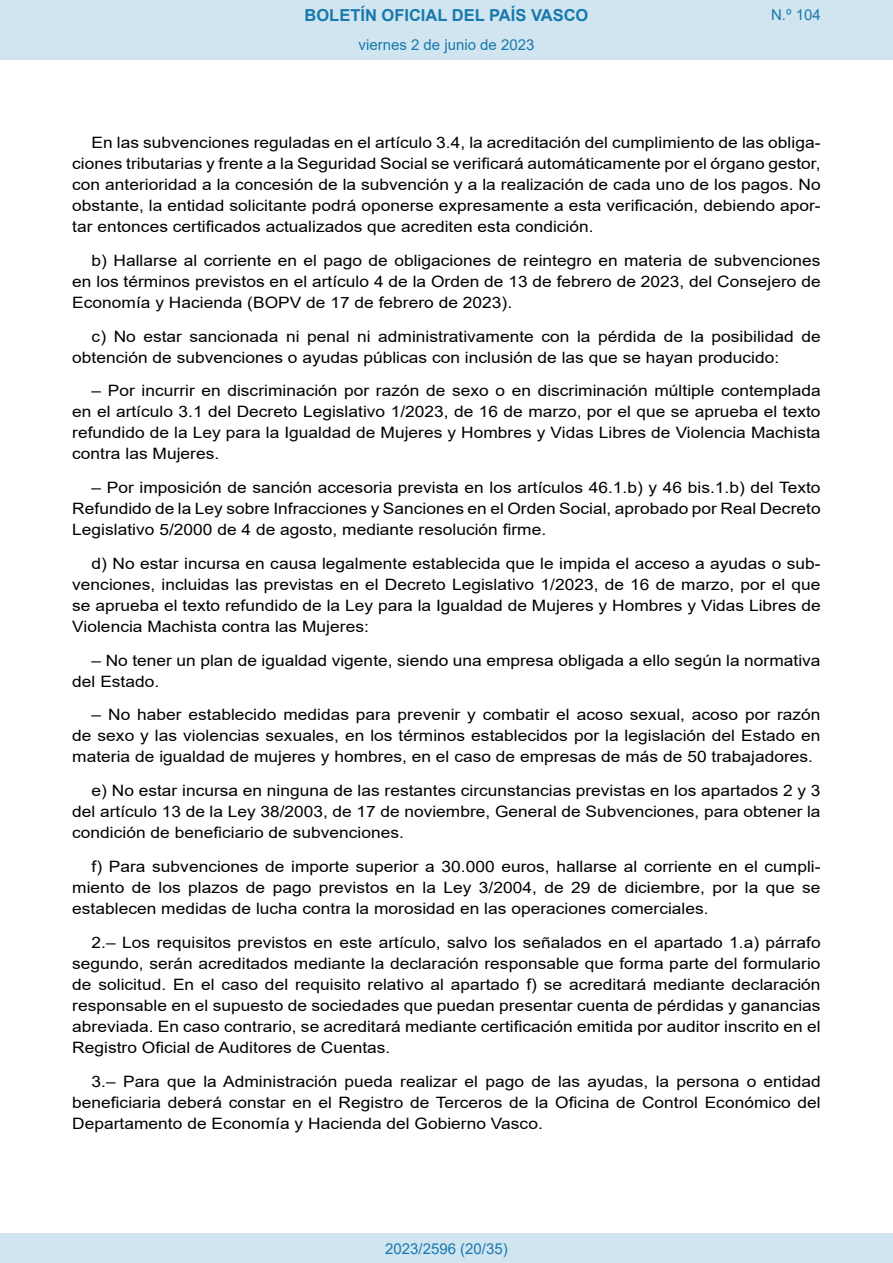
<style>
.page{position:relative;width:893px;height:1263px;background:#fff}
.page>*{position:absolute;margin:0;border:0;box-sizing:border-box;transform-origin:0 0}
.t1{font:700 16.5px "Arial";color:#1879ad}
.BOPVDetalle{font:15.6px/21px "Arial";color:#000;text-align:justify;scale:1.11 1}
.Paginacion_Centro{font:15px "Arial";color:#1879ad}
</style>
<div class="page">
<div style="left:0;top:0;width:893px;height:60px;background:#d0e5f0"></div>
<div style="left:0;top:1233px;width:893px;height:30px;background:#d0e5f0"></div>
<p class="t1" style="left:305px;top:3px;width:285px">BOLETÍN OFICIAL DEL PAÍS VASCO</p>
<p class="Paginacion_Centro" style="left:358px;top:35px;width:177px">viernes 2 de junio de 2023</p>
<p class="Paginacion_Centro" style="left:771px;top:5px;width:51px">N.º 104</p>
<p class="BOPVDetalle" style="left:72px;top:132px;width:676px;text-indent:19px">En las subvenciones reguladas en el artículo 3.4, la acreditación del cumplimiento de las obliga&shy;ciones tributarias y frente a la Seguridad Social se verificará automáticamente por el órgano gestor, con anterioridad a la concesión de la subvención y a la realización de cada uno de los pagos. No obstante, la entidad solicitante podrá oponerse expresamente a esta verificación, debiendo apor&shy;tar entonces certificados actualizados que acrediten esta condición.</p>
<p class="BOPVDetalle" style="left:72px;top:250px;width:676px;text-indent:19px">b) Hallarse al corriente en el pago de obligaciones de reintegro en materia de subvenciones en los términos previstos en el artículo 4 de la Orden de 13 de febrero de 2023, del Consejero de Economía y Hacienda (BOPV de 17 de febrero de 2023).</p>
<p class="BOPVDetalle" style="left:72px;top:326px;width:676px;text-indent:19px">c) No estar sancionada ni penal ni administrativamente con la pérdida de la posibilidad de obtención de subvenciones o ayudas públicas con inclusión de las que se hayan producido:</p>
<p class="BOPVDetalle" style="left:72px;top:380px;width:676px;text-indent:19px">– Por incurrir en discriminación por razón de sexo o en discriminación múltiple contemplada en el artículo 3.1 del Decreto Legislativo 1/2023, de 16 de marzo, por el que se aprueba el texto refundido de la Ley para la Igualdad de Mujeres y Hombres y Vidas Libres de Violencia Machista contra las Mujeres.</p>
<p class="BOPVDetalle" style="left:72px;top:477px;width:676px;text-indent:19px">– Por imposición de sanción accesoria prevista en los artículos 46.1.b) y 46 bis.1.b) del Texto Refundido de la Ley sobre Infracciones y Sanciones en el Orden Social, aprobado por Real Decreto Legislativo 5/2000 de 4 de agosto, mediante resolución firme.</p>
<p class="BOPVDetalle" style="left:72px;top:553px;width:676px;text-indent:19px">d) No estar incursa en causa legalmente establecida que le impida el acceso a ayudas o sub&shy;venciones, incluidas las previstas en el Decreto Legislativo 1/2023, de 16 de marzo, por el que se aprueba el texto refundido de la Ley para la Igualdad de Mujeres y Hombres y Vidas Libres de Violencia Machista contra las Mujeres:</p>
<p class="BOPVDetalle" style="left:72px;top:650px;width:676px;text-indent:19px">– No tener un plan de igualdad vigente, siendo una empresa obligada a ello según la normativa del Estado.</p>
<p class="BOPVDetalle" style="left:72px;top:704px;width:676px;text-indent:19px">– No haber establecido medidas para prevenir y combatir el acoso sexual, acoso por razón de sexo y las violencias sexuales, en los términos establecidos por la legislación del Estado en materia de igualdad de mujeres y hombres, en el caso de empresas de más de 50 trabajadores.</p>
<p class="BOPVDetalle" style="left:72px;top:780px;width:676px;text-indent:19px">e) No estar incursa en ninguna de las restantes circunstancias previstas en los apartados 2 y 3 del artículo 13 de la Ley 38/2003, de 17 de noviembre, General de Subvenciones, para obtener la condición de beneficiario de subvenciones.</p>
<p class="BOPVDetalle" style="left:72px;top:856px;width:676px;text-indent:19px">f) Para subvenciones de importe superior a 30.000 euros, hallarse al corriente en el cumpli&shy;miento de los plazos de pago previstos en la Ley 3/2004, de 29 de diciembre, por la que se establecen medidas de lucha contra la morosidad en las operaciones comerciales.</p>
<p class="BOPVDetalle" style="left:72px;top:932px;width:676px;text-indent:19px">2.– Los requisitos previstos en este artículo, salvo los señalados en el apartado 1.a) párrafo segundo, serán acreditados mediante la declaración responsable que forma parte del formulario de solicitud. En el caso del requisito relativo al apartado f) se acreditará mediante declaración responsable en el supuesto de sociedades que puedan presentar cuenta de pérdidas y ganancias abreviada. En caso contrario, se acreditará mediante certificación emitida por auditor inscrito en el Registro Oficial de Auditores de Cuentas.</p>
<p class="BOPVDetalle" style="left:72px;top:1070px;width:676px;text-indent:19px">3.– Para que la Administración pueda realizar el pago de las ayudas, la persona o entidad beneficiaria deberá constar en el Registro de Terceros de la Oficina de Control Económico del Departamento de Economía y Hacienda del Gobierno Vasco.</p>
<p class="Paginacion_Centro" style="left:385px;top:1238px;width:124px">2023/2596 (20/35)</p>
</div>
